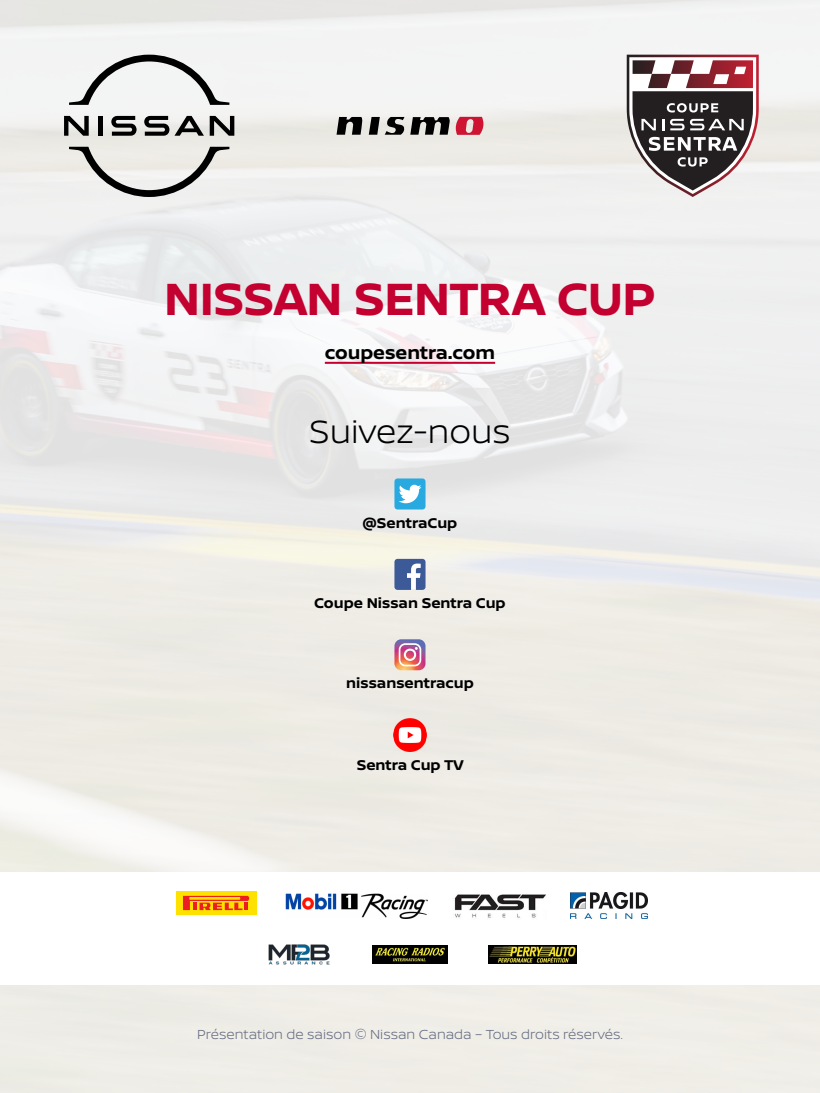
<style>
.page{position:relative;width:820px;height:1093px;background:#fff}
.page>*{position:absolute;margin:0;border:0;box-sizing:border-box;transform-origin:0 0}
.t1{font:700 48px "Nissan Brand";letter-spacing:-.01em;color:#c3002f}
.t2{font:300 34.12px "Nissan Brand";color:#000}
.t3{font:700 19.2px "Nissan Brand";color:#000}
.t4{font:700 15px "Nissan Brand";color:#000}
.t5{font:300 13.88px "Nissan Brand";color:#656c82}
</style>
<div class="page">
<img style="left:0;top:0;width:819px;height:1093px">
<div style="left:394px;top:478px;width:31px;height:31px;background:#28aae1;border-radius:3px"></div>
<svg style="left:399px;top:485px;width:22px;height:18px"></svg>
<div style="left:394px;top:559px;width:31px;height:31px;background:#3d5a98;border-radius:3px"></div>
<svg style="left:407px;top:563px;width:13px;height:27px"></svg>
<svg style="left:394px;top:639px;width:31px;height:31px"></svg>
<img style="left:393px;top:718px;width:33px;height:34px">
<div style="left:0;top:872px;width:819px;height:112px;background:#fff"></div>
<div style="left:176px;top:891px;width:80px;height:24px;background:#ffe100"></div>
<svg style="left:183px;top:896px;width:66px;height:14px"></svg>
<img style="left:285px;top:893px;width:142px;height:25px">
<img style="left:454px;top:894px;width:92px;height:24px">
<img style="left:570px;top:892px;width:77px;height:26px">
<img style="left:268px;top:945px;width:62px;height:19px">
<img style="left:488px;top:946px;width:88px;height:17px">
<img style="left:372px;top:946px;width:75px;height:17px">
<hr style="left:325px;top:362px;width:170px;height:2px;background:#c3002f">
<svg style="left:626px;top:55px;width:132px;height:142px"></svg>
<svg style="left:69px;top:55px;width:160px;height:50px"></svg>
<svg style="left:69px;top:147px;width:160px;height:50px"></svg>
<div style="left:98px;top:116px;width:5px;height:20px;background:#000"></div>
<svg style="left:64px;top:116px;width:25px;height:20px"></svg>
<svg style="left:144px;top:116px;width:60px;height:20px"></svg>
<svg style="left:111px;top:116px;width:25px;height:20px"></svg>
<svg style="left:210px;top:116px;width:24px;height:20px"></svg>
<svg style="left:336px;top:117px;width:26px;height:18px"></svg>
<svg style="left:368px;top:117px;width:81px;height:18px"></svg>
<svg style="left:455px;top:117px;width:28px;height:18px"></svg>
<p class="t1" style="left:164px;top:264px;width:493px">NISSAN SENTRA CUP</p>
<p class="t3" style="left:325px;top:339px;width:172px">coupesentra.com</p>
<p class="t2" style="left:309px;top:407px;width:203px">Suivez-nous</p>
<p class="t4" style="left:362px;top:512px;width:96px">@SentraCup</p>
<p class="t4" style="left:314px;top:592px;width:193px">Coupe Nissan Sentra Cup</p>
<p class="t4" style="left:346px;top:672px;width:129px">nissansentracup</p>
<p class="t4" style="left:356px;top:754px;width:108px">Sentra Cup TV</p>
<p class="t5" style="left:197px;top:1024px;width:427px">Présentation de saison © Nissan Canada – Tous droits réservés.</p>
</div>
